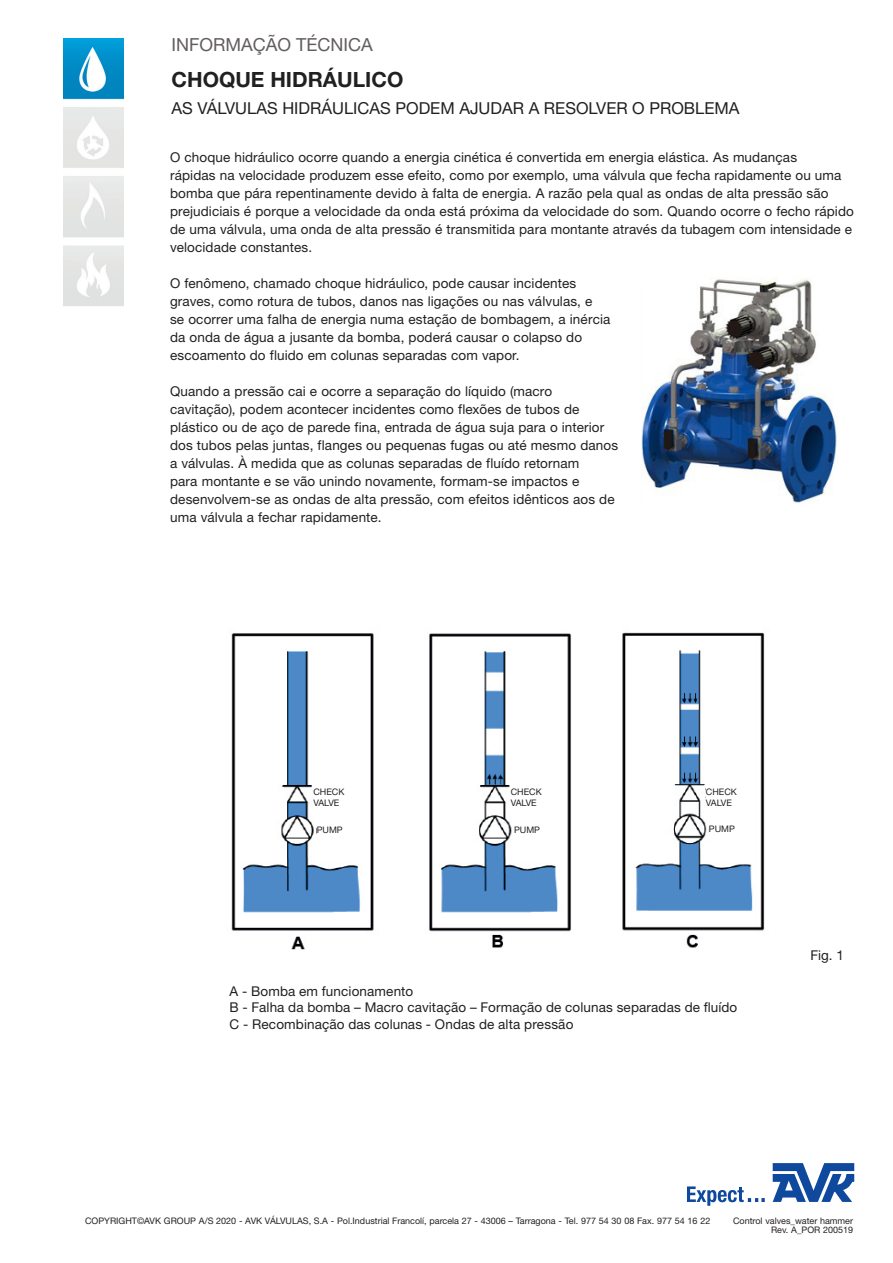
<style>
.page{position:relative;width:893px;height:1263px;background:#fff}
.page>*{position:absolute;margin:0;border:0;box-sizing:border-box;transform-origin:0 0}
.t1{font:700 21px "Helvetica Neue LT Pro";color:#211f22}
.t2{font:18px "Helvetica Neue LT Pro";color:#625d60}
.t3{font:16.5px "Helvetica Neue LT Pro";color:#211f22}
.BODY_COPY{font:13.5px/18px "Helvetica Neue LT Pro";letter-spacing:.01em;color:#231f20}
.t4{font:9px/9px "Helvetica Neue LT Pro";color:#231f20;text-align:right}
</style>
<div class="page">
<svg style="left:773px;top:1163px;width:81px;height:39px"></svg>
<svg style="left:687px;top:1186px;width:78px;height:20px"></svg>
<img style="left:64px;top:38px;width:59px;height:268px">
<img style="left:231px;top:632px;width:534px;height:318px">
<img style="left:642px;top:279px;width:195px;height:224px">
<div style="left:514px;top:827px;width:37px;height:13px;background:#fff"></div>
<div style="left:511px;top:779px;width:36px;height:28px;background:#fff"></div>
<div style="left:709px;top:825px;width:36px;height:14px;background:#fff"></div>
<div style="left:317px;top:827px;width:36px;height:13px;background:#fff"></div>
<div style="left:313px;top:779px;width:37px;height:28px;background:#fff"></div>
<div style="left:706px;top:779px;width:36px;height:28px;background:#fff"></div>
<h2 class="t2" style="left:172px;top:34px;width:203px">INFORMAÇÃO TÉCNICA</h2>
<h1 class="t1" style="left:172px;top:67px;width:233px">CHOQUE HIDRÁULICO</h1>
<p class="t3" style="left:172px;top:98px;width:569px">AS VÁLVULAS HIDRÁULICAS PODEM AJUDAR A RESOLVER O PROBLEMA</p>
<p class="BODY_COPY" style="left:170px;top:148px;width:685px">O choque hidráulico ocorre quando a energia cinética é convertida em energia elástica. As mudanças<br>rápidas na velocidade produzem esse efeito, como por exemplo, uma válvula que fecha rapidamente ou uma bomba que pára repentinamente devido à falta de energia. A razão pela qual as ondas de alta pressão são prejudiciais é porque a velocidade da onda está próxima da velocidade do som. Quando ocorre o fecho rápido de uma válvula, uma onda de alta pressão é transmitida para montante através da tubagem com intensidade e velocidade constantes.</p>
<p class="BODY_COPY" style="left:170px;top:274px;width:442px">O fenômeno, chamado choque hidráulico, pode causar incidentes graves, como rotura de tubos, danos nas ligações ou nas válvulas, e<br>se ocorrer uma falha de energia numa estação de bombagem, a inércia da onda de água a jusante da bomba, poderá causar o colapso do escoamento do fluido em colunas separadas com vapor.</p>
<p class="BODY_COPY" style="left:170px;top:382px;width:450px">Quando a pressão cai e ocorre a separação do líquido (macro cavitação), podem acontecer incidentes como flexões de tubos de plástico ou de aço de parede fina, entrada de água suja para o interior dos tubos pelas juntas, flanges ou pequenas fugas ou até mesmo danos a válvulas. À medida que as colunas separadas de fluído retornam<br>para montante e se vão unindo novamente, formam-se impactos e desenvolvem-se as ondas de alta pressão, com efeitos idênticos aos de uma válvula a fechar rapidamente.</p>
<p class="t4" style="left:313px;top:787px;width:32px">CHECK</p>
<p class="t4" style="left:313px;top:798px;width:28px">VALVE</p>
<p class="t4" style="left:511px;top:787px;width:32px">CHECK</p>
<p class="t4" style="left:511px;top:798px;width:28px">VALVE</p>
<p class="t4" style="left:706px;top:787px;width:32px">CHECK</p>
<p class="t4" style="left:706px;top:798px;width:28px">VALVE</p>
<p class="t4" style="left:317px;top:825px;width:28px">PUMP</p>
<p class="t4" style="left:709px;top:824px;width:28px">PUMP</p>
<p class="t4" style="left:514px;top:825px;width:28px">PUMP</p>
<p class="BODY_COPY" style="left:230px;top:982px;width:185px">A - Bomba em funcionamento</p>
<p class="BODY_COPY" style="left:230px;top:998px;width:509px">B - Falha da bomba – Macro cavitação – Formação de colunas separadas de fluído</p>
<p class="BODY_COPY" style="left:230px;top:1015px;width:345px">C - Recombinação das colunas - Ondas de alta pressão</p>
<p class="BODY_COPY" style="left:810px;top:946px;width:35px">Fig. 1</p>
<p class="t4" style="left:85px;top:1216px;width:627px">COPYRIGHT©AVK GROUP A/S 2020 - AVK VÁLVULAS, S.A - Pol.Industrial Francolí, parcela 27 - 43006 – Tarragona - Tel. 977 54 30 08 Fax. 977 54 16 22</p>
<p class="t4" style="left:733px;top:1216px;width:122px">Control valves_water hammer<br>Rev. A_POR 200519</p>
</div>
